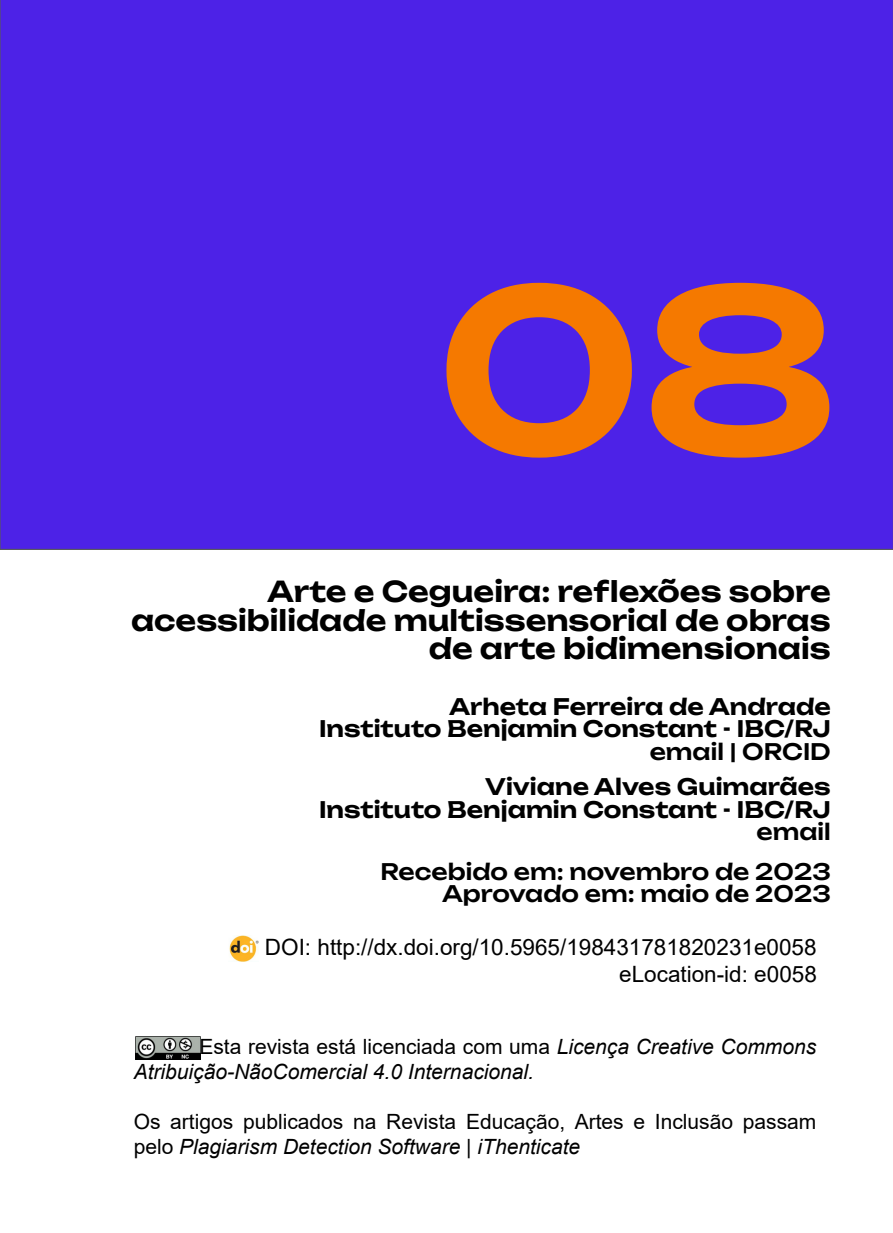
<style>
.page{position:relative;width:893px;height:1233px;background:#fff}
.page>*{position:absolute;margin:0;border:0;box-sizing:border-box;transform-origin:0 0}
.t1{font:600 223.5px "Unbounded";color:#f57900}
.t2{font:600 28.5px/28.5px "Unbounded";color:#000;text-align:right}
.t3{font:600 22.5px/22.5px "Unbounded";color:#000;text-align:right}
.t4{font:22.5px/27px "Arial";color:#000;text-align:right}
.t5{font:500 22.5px/39.2px "Unbounded";color:#000;text-align:right}
.t6{font:21px/25.2px "Arial";color:#000}
.t7{font:italic 21px/25.2px "Arial";color:#000}
.s1{font-style:normal}
.s2{font-style:italic}
</style>
<div class="page">
<div style="left:0;top:0;width:892px;height:550px;background:#4d22e7"></div>
<img style="left:229px;top:936px;width:30px;height:26px">
<img style="left:136px;top:1037px;width:64px;height:22px">
<h1 class="t1" style="left:436px;top:232px;width:404px">08</h1>
<p class="t2" style="left:131px;top:577px;width:701px">Arte e Cegueira: reflexões sobre acessibilidade multissensorial de obras de arte bidimensionais</p>
<p class="t3" style="left:319px;top:695px;width:513px">Arheta Ferreira de Andrade<br>Instituto Benjamin Constant - IBC/RJ</p>
<p class="t5" style="left:649px;top:732px;width:182px">email | ORCID</p>
<p class="t3" style="left:319px;top:776px;width:513px">Viviane Alves Guimarães<br>Instituto Benjamin Constant - IBC/RJ</p>
<p class="t5" style="left:380px;top:812px;width:452px">email<br>Recebido em: novembro de 2023</p>
<p class="t5" style="left:442px;top:874px;width:390px">Aprovado em: maio de 2023</p>
<p class="t4" style="left:265px;top:935px;width:553px">DOI: http://dx.doi.org/10.5965/198431781820231e0058 eLocation-id: e0058</p>
<p class="t7" style="left:134px;top:1036px;width:684px;text-indent:66px"><span class="s1">Esta revista está licenciada com uma</span> Licença Creative Commons<br>Atribuição-NãoComercial 4.0 Internacional.</p>
<p class="t6" style="left:134px;top:1111px;width:684px">Os artigos publicados na Revista Educação, Artes e Inclusão passam pelo <span class="s2">Plagiarism Detection Software | iThenticate</span></p>
</div>
